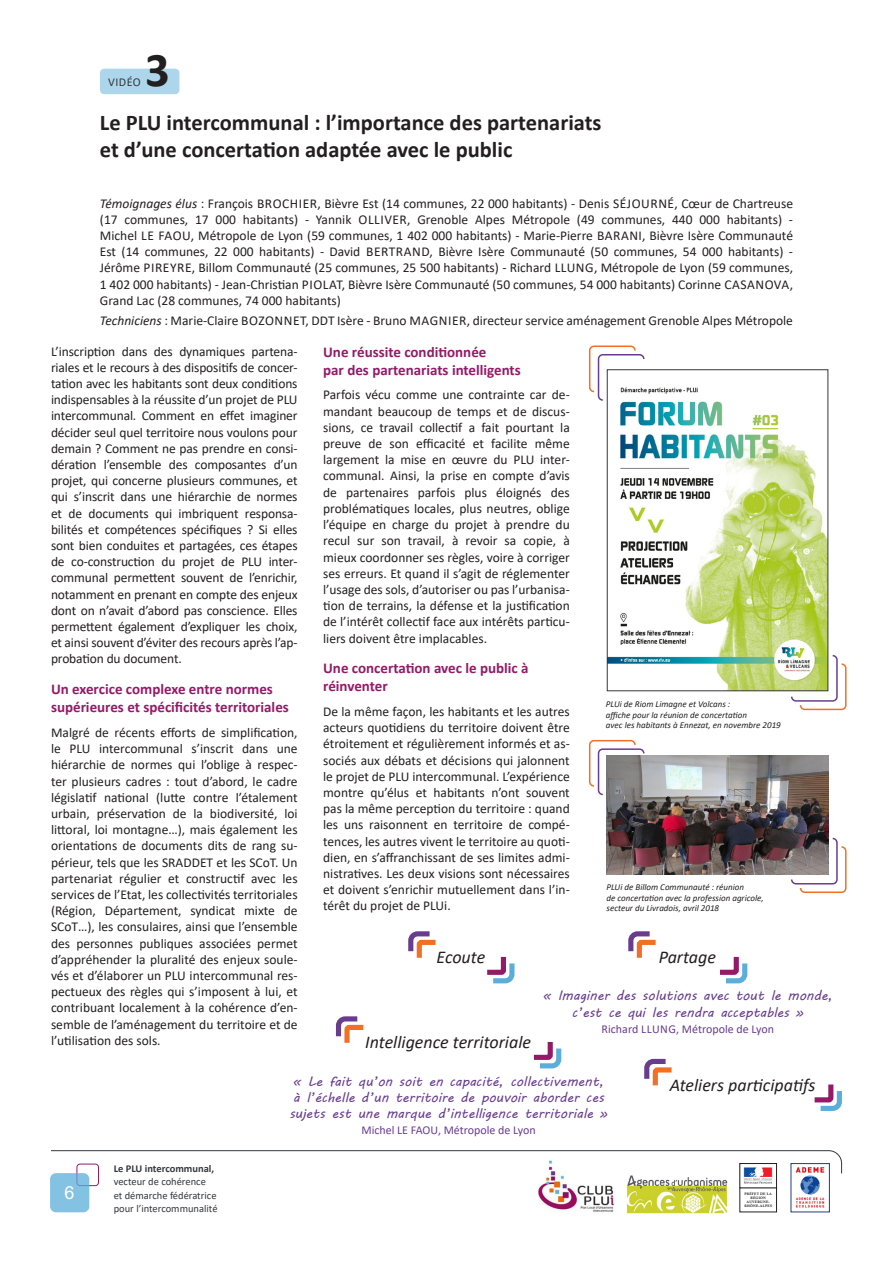
<style>
.page{position:relative;width:893px;height:1263px;background:#fff}
.page>*{position:absolute;margin:0;border:0;box-sizing:border-box;transform-origin:0 0}
.t1{font:700 48.6px "Calibri";color:#231f20}
.Titre_vidéo{font:700 22.5px/27px "Calibri";color:#231f20}
.MotsClés{font:italic 18px "Calibri";color:#231f20}
.t2{font:18px "Arial";color:#fff}
.Inter2{font:700 15px/18px "Calibri";color:#941a68}
.Txt_courant{font:13.5px/16.2px "Calibri";color:#231f20;text-align:justify}
.Témoignages{font:13.5px/16.2px "Calibri";color:#231f20;text-align:justify}
.Verbatim{font:13.5px/16.2px "MV Boli";color:#683d90}
.Verbatim_auteur{font:12px "Calibri";color:#683d90}
.t3{font:12px "Calibri";letter-spacing:.035em;color:#34373c}
.t4{font:10.5px/13.5px "Calibri";color:#34373c}
.t5{font:700 10.5px "Calibri";color:#34373c}
.Legende_photo{font:italic 9px/10.5px "Calibri";color:#231f20}
.t6{font:3.45px/4.2px "Calis MT Bol";letter-spacing:.04em;color:#231f20;text-align:center}
.s1{font-style:italic}
</style>
<div class="page">
<svg style="left:51px;top:1150px;width:791px;height:24px"></svg>
<img style="left:626px;top:1175px;width:102px;height:38px">
<img style="left:742px;top:1165px;width:33px;height:19px">
<div style="left:740px;top:1163px;width:37px;height:25px;border:1px solid #231f20"></div>
<img style="left:793px;top:1166px;width:35px;height:42px">
<div style="left:791px;top:1163px;width:39px;height:49px;border:1px solid #223c7b"></div>
<img style="left:537px;top:1158px;width:81px;height:54px">
<div style="left:77px;top:1164px;width:22px;height:22px;border:1px solid #941a68;border-radius:3px"></div>
<div style="left:50px;top:1173px;width:39px;height:39px;background:#84c2e3;border-radius:6px"></div>
<div style="left:100px;top:69px;width:79px;height:25px;background:#add6ec;border-radius:4px"></div>
<svg style="left:588px;top:739px;width:57px;height:57px"></svg>
<svg style="left:791px;top:837px;width:56px;height:56px"></svg>
<svg style="left:335px;top:1016px;width:29px;height:27px"></svg>
<svg style="left:534px;top:1042px;width:28px;height:27px"></svg>
<svg style="left:628px;top:931px;width:28px;height:27px"></svg>
<svg style="left:720px;top:956px;width:28px;height:28px"></svg>
<svg style="left:814px;top:1084px;width:28px;height:27px"></svg>
<svg style="left:644px;top:1058px;width:28px;height:28px"></svg>
<svg style="left:487px;top:956px;width:28px;height:28px"></svg>
<svg style="left:408px;top:931px;width:28px;height:27px"></svg>
<svg style="left:588px;top:345px;width:57px;height:56px"></svg>
<svg style="left:790px;top:654px;width:57px;height:57px"></svg>
<img style="left:609px;top:371px;width:217px;height:318px">
<div style="left:607px;top:369px;width:221px;height:322px;border:1px solid #34373c"></div>
<img style="left:607px;top:756px;width:222px;height:119px">
<p class="t1" style="left:145px;top:36px;width:26px">3</p>
<p class="Titre_vidéo" style="left:100px;top:108px;width:503px">Le PLU intercommunal : l’importance des partenariats et d’une concertation adaptée avec le public</p>
<p class="t3" style="left:108px;top:74px;width:34px">VIDÉO</p>
<p class="Témoignages" style="left:100px;top:195px;width:695px"><span class="s1">Témoignages élus</span> : François BROCHIER, Bièvre Est (14 communes, 22 000 habitants) - Denis SÉJOURNÉ, Cœur de Chartreuse (17 communes, 17 000 habitants) - Yannik OLLIVER, Grenoble Alpes Métropole (49 communes, 440 000 habitants) - Michel LE FAOU, Métropole de Lyon (59 communes, 1 402 000 habitants) - Marie-Pierre BARANI, Bièvre Isère Communauté Est (14 communes, 22 000 habitants) - David BERTRAND, Bièvre Isère Communauté (50 communes, 54 000 habitants) - Jérôme PIREYRE, Billom Communauté (25 communes, 25 500 habitants) - Richard LLUNG, Métropole de Lyon (59 communes, 1 402 000 habitants) - Jean-Christian PIOLAT, Bièvre Isère Communauté (50 communes, 54 000 habitants) Corinne CASANOVA, Grand Lac (28 communes, 74 000 habitants)</p>
<p class="Témoignages" style="left:100px;top:312px;width:695px"><span class="s1">Techniciens</span> : Marie-Claire BOZONNET, DDT Isère - Bruno MAGNIER, directeur service aménagement Grenoble Alpes Métropole</p>
<p class="Txt_courant" style="left:51px;top:343px;width:248px">L’inscription dans des dynamiques partena&shy;riales et le recours à des dispositifs de concer&shy;tation avec les habitants sont deux conditions indispensables à la réussite d’un projet de PLU intercommunal. Comment en effet imaginer décider seul quel territoire nous voulons pour demain ? Comment ne pas prendre en consi&shy;dération l’ensemble des composantes d’un projet, qui concerne plusieurs communes, et qui s’inscrit dans une hiérarchie de normes et de documents qui imbriquent responsa&shy;bilités et compétences spécifiques ? Si elles sont bien conduites et partagées, ces étapes de co-construction du projet de PLU inter&shy;communal permettent souvent de l’enrichir, notamment en prenant en compte des enjeux dont on n’avait d’abord pas conscience. Elles permettent également d’expliquer les choix, et ainsi souvent d’éviter des recours après l’ap&shy;probation du document.</p>
<p class="Inter2" style="left:51px;top:680px;width:239px">Un exercice complexe entre normes supérieures et spécificités territoriales</p>
<p class="Txt_courant" style="left:51px;top:724px;width:248px">Malgré de récents efforts de simplification, le PLU intercommunal s’inscrit dans une hiérarchie de normes qui l’oblige à respec&shy;ter plusieurs cadres : tout d’abord, le cadre législatif national (lutte contre l’étalement urbain, préservation de la biodiversité, loi littoral, loi montagne…), mais également les orientations de documents dits de rang su&shy;périeur, tels que les SRADDET et les SCoT. Un partenariat régulier et constructif avec les services de l’Etat, les collectivités territoriales (Région, Département, syndicat mixte de SCoT…), les consulaires, ainsi que l’ensemble des personnes publiques associées permet d’appréhender la pluralité des enjeux soule&shy;vés et d’élaborer un PLU intercommunal res&shy;pectueux des règles qui s’imposent à lui, et contribuant localement à la cohérence d’en&shy;semble de l’aménagement du territoire et de l’utilisation des sols.</p>
<p class="Inter2" style="left:323px;top:343px;width:199px">Une réussite conditionnée<br>par des partenariats intelligents</p>
<p class="Txt_courant" style="left:323px;top:387px;width:248px">Parfois vécu comme une contrainte car de&shy;mandant beaucoup de temps et de discus&shy;sions, ce travail collectif a fait pourtant la preuve de son efficacité et facilite même largement la mise en œuvre du PLU inter&shy;communal. Ainsi, la prise en compte d’avis de partenaires parfois plus éloignés des problématiques locales, plus neutres, oblige l’équipe en charge du projet à prendre du recul sur son travail, à revoir sa copie, à mieux coordonner ses règles, voire à corriger ses erreurs. Et quand il s’agit de réglementer l’usage des sols, d’autoriser ou pas l’urbanisa&shy;tion de terrains, la défense et la justification de l’intérêt collectif face aux intérêts particu&shy;liers doivent être implacables.</p>
<p class="Inter2" style="left:323px;top:659px;width:207px">Une concertation avec le public à réinventer</p>
<p class="Txt_courant" style="left:323px;top:703px;width:248px">De la même façon, les habitants et les autres acteurs quotidiens du territoire doivent être étroitement et régulièrement informés et as&shy;sociés aux débats et décisions qui jalonnent le projet de PLU intercommunal. L’expérience montre qu’élus et habitants n’ont souvent pas la même perception du territoire : quand les uns raisonnent en territoire de compé&shy;tences, les autres vivent le territoire au quoti&shy;dien, en s’affranchissant de ses limites admi&shy;nistratives. Les deux visions sont nécessaires et doivent s’enrichir mutuellement dans l’in&shy;térêt du projet de PLUi.</p>
<p class="MotsClés" style="left:436px;top:944px;width:50px">Ecoute</p>
<p class="Legende_photo" style="left:606px;top:699px;width:176px">PLUi de Riom Limagne et Volcans :<br>affiche pour la réunion de concertation<br>avec les habitants à Ennezat, en novembre 2019</p>
<p class="Legende_photo" style="left:607px;top:882px;width:159px">PLUi de Billom Communauté : réunion<br>de concertation avec la profession agricole, secteur du Livradois, avril 2018</p>
<p class="MotsClés" style="left:659px;top:944px;width:59px">Partage</p>
<p class="MotsClés" style="left:365px;top:1029px;width:167px">Intelligence territoriale</p>
<p class="Verbatim" style="left:543px;top:987px;width:291px;text-align:center">« Imaginer des solutions avec tout le monde, c’est ce qui les rendra acceptables »</p>
<p class="Verbatim_auteur" style="left:602px;top:1021px;width:174px">Richard LLUNG, Métropole de Lyon</p>
<h3 class="t2" style="left:65px;top:1180px;width:12px">6</h3>
<p class="t5" style="left:114px;top:1161px;width:102px">Le PLU intercommunal,</p>
<p class="t4" style="left:114px;top:1175px;width:105px">vecteur de cohérence<br>et démarche fédératrice pour l’intercommunalité</p>
<p class="Verbatim" style="left:289px;top:1072px;width:320px">« Le fait qu’on soit en capacité, collectivement, à l’échelle d’un territoire de pouvoir aborder ces sujets est une marque d’intelligence territoriale »</p>
<p class="Verbatim_auteur" style="left:361px;top:1122px;width:176px">Michel LE FAOU, Métropole de Lyon</p>
<p class="MotsClés" style="left:670px;top:1072px;width:147px">Ateliers participatifs</p>
<p class="t6" style="left:744px;top:1191px;width:29px">PRÉFET DE LA<br>RÉGION<br>AUVERGNE-<br>RHÔNE-ALPES</p>
</div>
